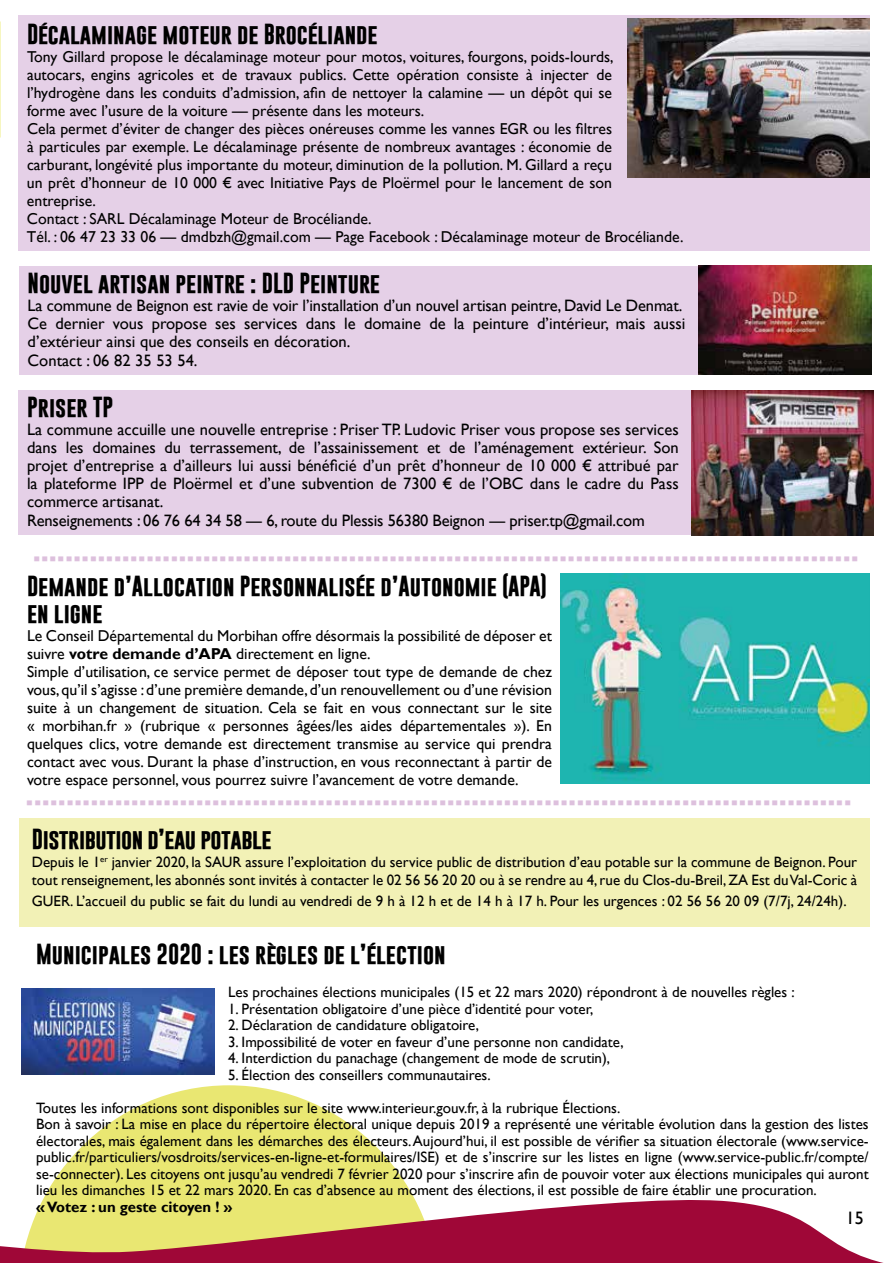
<style>
.page{position:relative;width:893px;height:1263px;background:#fff}
.page>*{position:absolute;margin:0;border:0;box-sizing:border-box;transform-origin:0 0}
.t1{font:700 27px "Gobold";color:#ddc0dd}
.t2{font:700 21px/27px "Gobold";color:#000}
.t3{font:700 21px "Gobold";letter-spacing:-.025em;color:#000}
.t4{font:18px "Gill Sans";color:#000}
.t5{font:16.5px/18px "Gill Sans";color:#000}
.t6{font:15.75px/18px "Gill Sans";color:#000}
.t7{font:15px/16.5px "Gill Sans";color:#000}
.t8{font:700 15px "Gill Sans";color:#000}
.s1{font-size:15.75px}
.s2{font-weight:700}
</style>
<div class="page">
<div style="left:19px;top:266px;width:840px;height:109px;background:#e5d0e7"></div>
<div style="left:19px;top:390px;width:851px;height:145px;background:#e5d0e7"></div>
<svg style="left:47px;top:1085px;width:363px;height:106px;fill:#e9e772"></svg>
<svg style="left:0;top:1191px;width:884px;height:72px"></svg>
<div style="left:19px;top:15px;width:851px;height:236px;background:#e5d0e7"></div>
<img style="left:628px;top:19px;width:242px;height:159px">
<img style="left:560px;top:574px;width:310px;height:209px">
<div style="left:19px;top:818px;width:851px;height:109px;background:#f2f1b6"></div>
<img style="left:21px;top:988px;width:193px;height:87px">
<img style="left:698px;top:265px;width:173px;height:110px">
<img style="left:691px;top:390px;width:183px;height:145px">
<h2 class="t2" style="left:27px;top:21px;width:352px">Décalaminage moteur de Brocéliande</h2>
<p class="t6" style="left:27px;top:48px;width:658px">Tony Gillard propose le décalaminage moteur pour motos, voitures, fourgons, poids-lourds,<br>autocars, engins agricoles et de travaux publics. Cette opération consiste à injecter de l’hydrogène dans les conduits d’admission, afin de nettoyer la calamine — un dépôt qui se<br>forme avec l’usure de la voiture — présente dans les moteurs.<br>Cela permet d’éviter de changer des pièces onéreuses comme les vannes EGR ou les filtres<br>à particules par exemple. Le décalaminage présente de nombreux avantages : économie de<br>carburant, longévité plus importante du moteur, diminution de la pollution. M. Gillard a reçu<br>un prêt d’honneur de 10 000 € avec Initiative Pays de Ploërmel pour le lancement de son entreprise.<br>Contact : SARL Décalaminage Moteur de Brocéliande.<br>Tél. : 06 47 23 33 06 — dmdbzh@gmail.com — Page Facebook : Décalaminage moteur de Brocéliande.</p>
<h2 class="t2" style="left:28px;top:269px;width:354px">Nouvel artisan peintre : DLD Peinture</h2>
<p class="t5" style="left:28px;top:296px;width:659px">La commune de Beignon est ravie de voir l’installation d’un nouvel artisan peintre, David Le Denmat.<br>Ce dernier vous propose ses services dans le domaine de la peinture d’intérieur, mais aussi d’extérieur ainsi que des conseils en décoration.</p>
<p class="t5" style="left:28px;top:352px;width:171px">Contact : 06 82 35 53 54.</p>
<h2 class="t2" style="left:27px;top:393px;width:88px">Priser TP</h2>
<p class="t5" style="left:27px;top:421px;width:653px;text-align:justify">La commune accuille une nouvelle entreprise : Priser TP. Ludovic Priser vous propose ses services dans les domaines du terrassement, de l’assainissement et de l’aménagement extérieur. Son projet d’entreprise a d’ailleurs lui aussi bénéficié d’un prêt d’honneur de 10 000 € attribué par la plateforme IPP de Ploërmel et d’une subvention de 7300 € de l’OBC dans le cadre du Pass commerce artisanat.</p>
<p class="t5" style="left:27px;top:512px;width:619px">Renseignements : 06 76 64 34 58 <span class="s1">—</span> 6, route du Plessis 56380 Beignon <span class="s1">—</span> priser.tp@gmail.com</p>
<h1 class="t1" style="left:33px;top:530px;width:828px">......................................................................................................</h1>
<h2 class="t2" style="left:27px;top:573px;width:521px">Demande d’Allocation Personnalisée d’Autonomie (APA) en ligne</h2>
<p class="t6" style="left:27px;top:627px;width:526px">Le Conseil Départemental du Morbihan offre désormais la possibilité de déposer et suivre <span class="s2">votre demande d’APA</span> directement en ligne.<br>Simple d’utilisation, ce service permet de déposer tout type de demande de chez vous, qu’il s’agisse : d’une première demande, d’un renouvellement ou d’une révision suite à un changement de situation. Cela se fait en vous connectant sur le site « morbihan.fr » (rubrique « personnes âgées/les aides départementales »). En quelques clics, votre demande est directement transmise au service qui prendra contact avec vous. Durant la phase d’instruction, en vous reconnectant à partir de votre espace personnel, vous pourrez suivre l’avancement de votre demande.</p>
<h2 class="t3" style="left:32px;top:825px;width:241px">Distribution d’eau potable</h2>
<p class="t7" style="left:32px;top:853px;width:827px;line-height:18px">Depuis le 1<sup>er</sup> janvier 2020, la SAUR assure l’exploitation du service public de distribution d’eau potable sur la commune de Beignon. Pour tout renseignement, les abonnés sont invités à contacter le 02 56 56 20 20 ou à se rendre au 4, rue du Clos-du-Breil, ZA Est du Val-Coric à</p>
<p class="t7" style="left:32px;top:893px;width:816px">GUER. L’accueil du public se fait du lundi au vendredi de 9 h à 12 h et de 14 h à 17 h. Pour les urgences : 02 56 56 20 09 (7/7j, 24/24h).</p>
<h2 class="t2" style="left:36px;top:940px;width:411px">Municipales 2020 : les règles de l’élection</h2>
<p class="t7" style="left:228px;top:984px;width:568px">Les prochaines élections municipales (15 et 22 mars 2020) répondront à de nouvelles règles :</p>
<p class="t7" style="left:228px;top:1000px;width:367px">1. Présentation obligatoire d’une pièce d’identité pour voter,</p>
<p class="t7" style="left:228px;top:1017px;width:252px">2. Déclaration de candidature obligatoire,</p>
<p class="t7" style="left:228px;top:1033px;width:397px">3. Impossibilité de voter en faveur d’une personne non candidate,</p>
<p class="t7" style="left:228px;top:1050px;width:384px">4. Interdiction du panachage (changement de mode de scrutin),</p>
<p class="t7" style="left:228px;top:1066px;width:264px">5. Élection des conseillers communautaires.</p>
<p class="t7" style="left:36px;top:1099px;width:834px">Toutes les informations sont disponibles sur le site www.interieur.gouv.fr, à la rubrique Élections.<br>Bon à savoir : La mise en place du répertoire électoral unique depuis 2019 a représenté une véritable évolution dans la gestion des listes électorales, mais également dans les démarches des électeurs. Aujourd’hui, il est possible de vérifier sa situation électorale (www.service&shy;public.fr/particuliers/vosdroits/services-en-ligne-et-formulaires/ISE) et de s’inscrire sur les listes en ligne (www.service-public.fr/compte/ se-connecter). Les citoyens ont jusqu’au vendredi 7 février 2020 pour s’inscrire afin de pouvoir voter aux élections municipales qui auront lieu les dimanches 15 et 22 mars 2020. En cas d’absence au moment des élections, il est possible de faire établir une procuration.</p>
<p class="t8" style="left:36px;top:1197px;width:198px">«Votez : un geste citoyen ! »</p>
<h1 class="t1" style="left:26px;top:774px;width:828px">......................................................................................................</h1>
<p class="t4" style="left:846px;top:1207px;width:19px">15</p>
</div>
